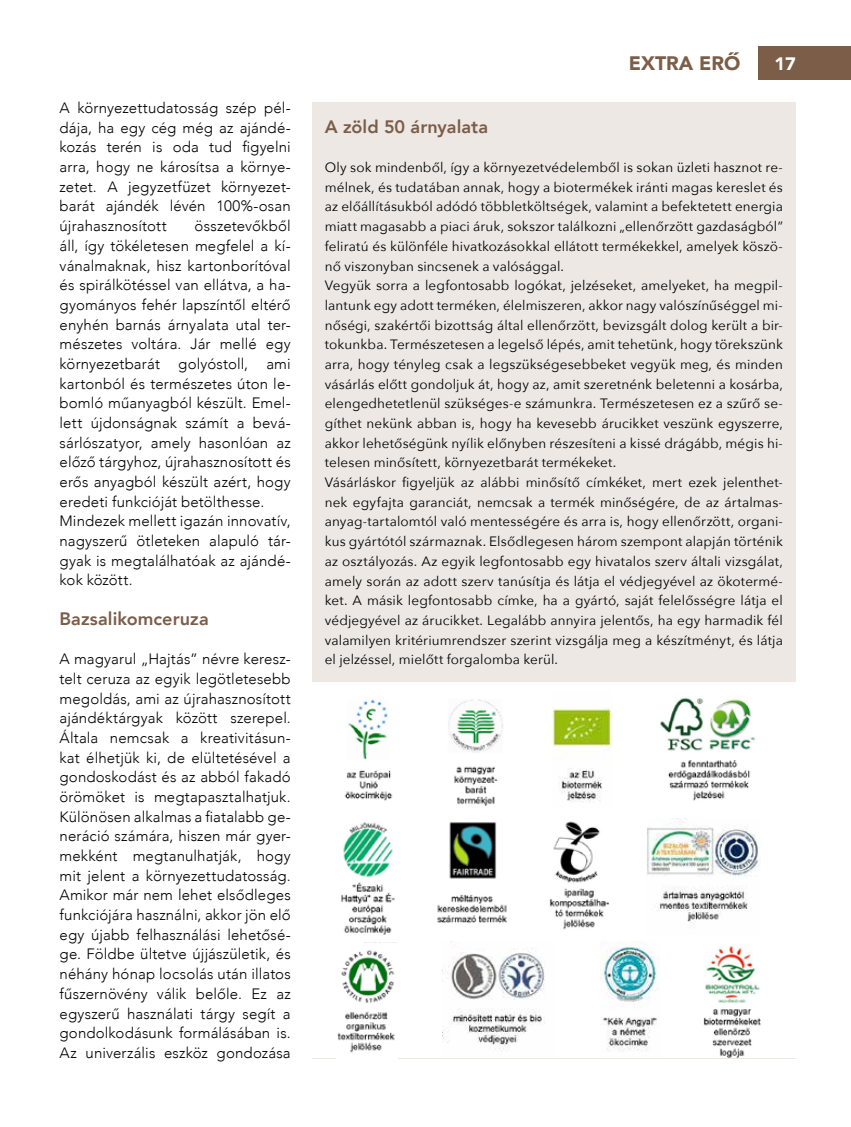
<style>
.page{position:relative;width:851px;height:1127px;background:#fff}
.page>*{position:absolute;margin:0;border:0;box-sizing:border-box;transform-origin:0 0}
.t1{font:900 19.5px "Avenir";color:#7b5d48}
.t2{font:800 18px "Avenir";letter-spacing:.005em;color:#7b5d48}
.t3{font:900 18px "Avenir";color:#fff}
.t4{font:300 15px/19.6px "Avenir";letter-spacing:.01em;color:#000;text-align:justify}
.t5{font:13.5px/19.6px "Avenir Next";letter-spacing:.01em;color:#000}
</style>
<div class="page">
<div style="left:758px;top:47px;width:92px;height:33px;background:#7b5d48"></div>
<div style="left:312px;top:102px;width:483px;height:956px;background:#ede8e4"></div>
<div style="left:312px;top:682px;width:483px;height:376px;background:#fff"></div>
<img style="left:344px;top:699px;width:49px;height:102px">
<img style="left:549px;top:821px;width:59px;height:109px">
<img style="left:337px;top:942px;width:60px;height:111px">
<img style="left:448px;top:699px;width:55px;height:107px">
<img style="left:660px;top:697px;width:95px;height:104px">
<img style="left:646px;top:819px;width:114px;height:109px">
<img style="left:443px;top:941px;width:102px;height:108px">
<img style="left:552px;top:708px;width:59px;height:94px">
<img style="left:703px;top:946px;width:58px;height:111px">
<img style="left:600px;top:941px;width:59px;height:111px">
<img style="left:341px;top:822px;width:54px;height:112px">
<img style="left:437px;top:822px;width:70px;height:101px">
<p class="t4" style="left:60px;top:98px;width:233px">A környezettudatosság szép pél&shy;dája, ha egy cég még az ajándé&shy;kozás terén is oda tud figyelni arra, hogy ne károsítsa a környe&shy;zetet. A jegyzetfüzet környezet&shy;barát ajándék lévén 100%-osan újrahasznosított</p>
<p class="t4" style="left:60px;top:216px;width:233px;text-align:left;text-indent:135px">összetevőkből áll, így tökéletesen megfelel a kí&shy;vánalmaknak, hisz kartonborítóval és spirálkötéssel van ellátva, a ha&shy;gyományos fehér lapszíntől eltérő enyhén barnás árnyalata utal ter&shy;mészetes voltára. Jár mellé egy környezetbarát golyóstoll, ami kartonból és természetes úton le&shy;bomló műanyagból készült. Emel&shy;lett újdonságnak számít a bevá&shy;sárlószatyor, amely hasonlóan az előző tárgyhoz, újrahasznosított és erős anyagból készült azért, hogy eredeti funkcióját betölthesse.<br>Mindezek mellett igazán innovatív, nagyszerű ötleteken alapuló tár&shy;gyak is megtalálhatóak az ajándé&shy;kok között.</p>
<h2 class="t2" style="left:60px;top:604px;width:151px">Bazsalikomceruza</h2>
<p class="t4" style="left:60px;top:649px;width:233px">A magyarul „Hajtás” névre keresz&shy;telt ceruza az egyik legötletesebb megoldás, ami az újrahasznosított ajándéktárgyak között szerepel.<br>Általa nemcsak a kreativitásun&shy;kat élhetjük ki, de elültetésével a gondoskodást és az abból fakadó örömöket is megtapasztalhatjuk.<br>Különösen alkalmas a fiatalabb ge&shy;neráció számára, hiszen már gyer&shy;mekként megtanulhatják, hogy mit jelent a környezettudatosság.<br>Amikor már nem lehet elsődleges funkciójára használni, akkor jön elő egy újabb felhasználási lehetősé&shy;ge. Földbe ültetve újjászületik, és néhány hónap locsolás után illatos fűszernövény válik belőle. Ez az egyszerű használati tárgy segít a gondolkodásunk formálásában is.<br>Az univerzális eszköz gondozása</p>
<h1 class="t1" style="left:628px;top:46px;width:113px">EXTRA ERŐ</h1>
<h2 class="t3" style="left:774px;top:48px;width:23px">17</h2>
<h2 class="t2" style="left:325px;top:112px;width:165px">A zöld 50 árnyalata</h2>
<p class="t5" style="left:325px;top:157px;width:459px">Oly sok mindenből, így a környezetvédelemből is sokan üzleti hasznot re&shy;mélnek, és tudatában annak, hogy a biotermékek iránti magas kereslet és az előállításukból adódó többletköltségek, valamint a befektetett energia miatt magasabb a piaci áruk, sokszor találkozni „ellenőrzött gazdaságból” feliratú és különféle hivatkozásokkal ellátott termékekkel, amelyek köszö&shy;nő viszonyban sincsenek a valósággal.<br>Vegyük sorra a legfontosabb logókat, jelzéseket, amelyeket, ha megpil&shy;lantunk egy adott terméken, élelmiszeren, akkor nagy valószínűséggel mi&shy;nőségi, szakértői bizottság által ellenőrzött, bevizsgált dolog került a bir&shy;tokunkba. Természetesen a legelső lépés, amit tehetünk, hogy törekszünk arra, hogy tényleg csak a legszükségesebbeket vegyük meg, és minden vásárlás előtt gondoljuk át, hogy az, amit szeretnénk beletenni a kosárba, elengedhetetlenül szükséges-e számunkra. Természetesen ez a szűrő se&shy;gíthet nekünk abban is, hogy ha kevesebb árucikket veszünk egyszerre, akkor lehetőségünk nyílik előnyben részesíteni a kissé drágább, mégis hi&shy;telesen minősített, környezetbarát termékeket.<br>Vásárláskor figyeljük az alábbi minősítő címkéket, mert ezek jelenthet&shy;nek egyfajta garanciát, nemcsak a termék minőségére, de az ártalmas&shy;anyag-tartalomtól való mentességére és arra is, hogy ellenőrzött, organi&shy;kus gyártótól származnak. Elsődlegesen három szempont alapján történik az osztályozás. Az egyik legfontosabb egy hivatalos szerv általi vizsgálat, amely során az adott szerv tanúsítja és látja el védjegyével az ökotermé&shy;ket. A másik legfontosabb címke, ha a gyártó, saját felelősségre látja el védjegyével az árucikket. Legalább annyira jelentős, ha egy harmadik fél valamilyen kritériumrendszer szerint vizsgálja meg a készítményt, és látja el jelzéssel, mielőtt forgalomba kerül.</p>
</div>
